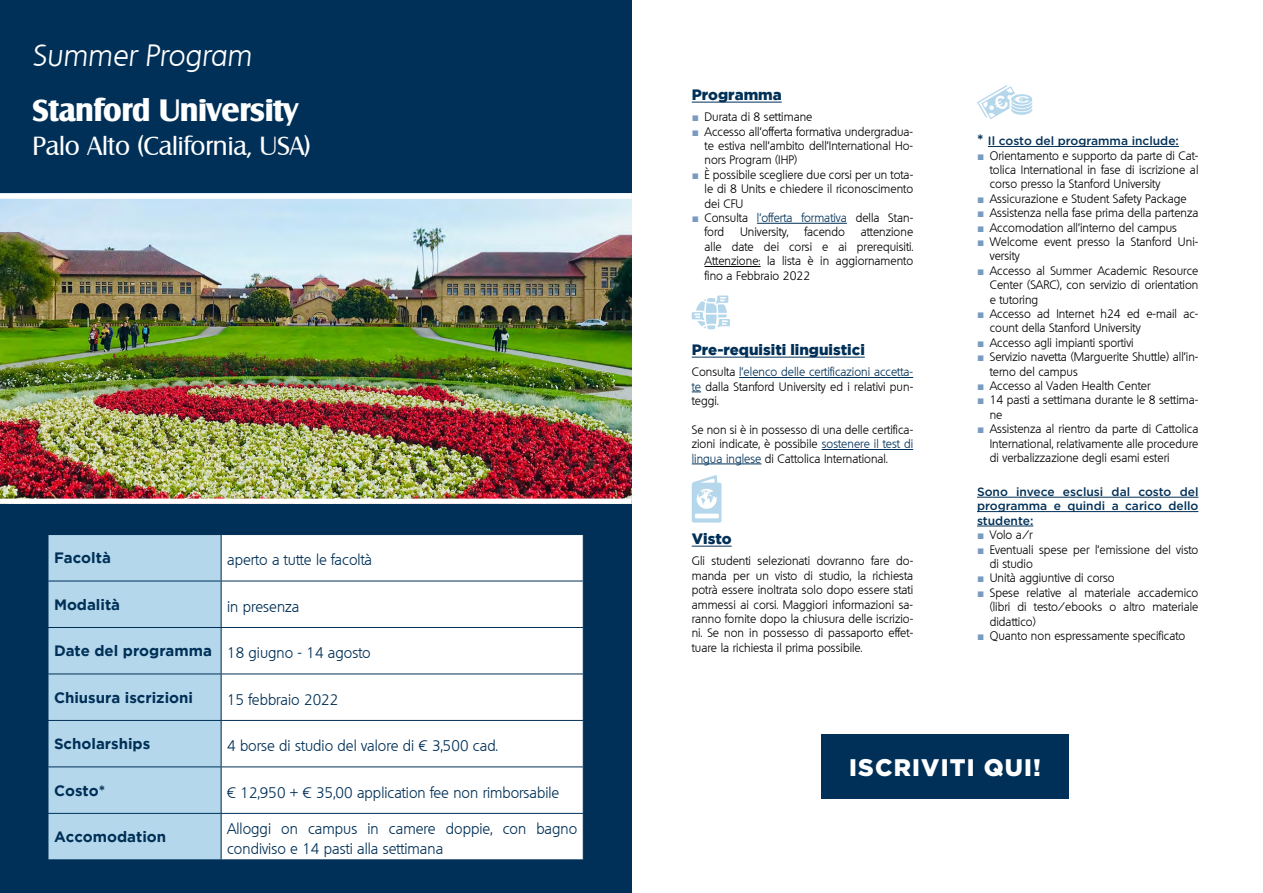
<style>
.page{position:relative;width:1263px;height:893px;background:#fff}
.page>*{position:absolute;margin:0;border:0;box-sizing:border-box;transform-origin:0 0}
.t1{font:700 30px "Salzburg";color:#fff}
.t2{font:italic 300 30px "Quebec";color:#fff}
.t3{font:25.5px "Salzburg";color:#fff}
.t4{font:900 24px "Gotham";letter-spacing:.05em;color:#fff}
.t5{font:300 15px/19.5px "Quebec";color:#003057}
.t6{font:700 15px "Gotham";color:#003057}
.t7{font:900 15px "Gotham";color:#003057}
.t8{font:300 12px/14.4px "Quebec";color:#000;text-align:justify}
.t9{font:500 12px/14.4px "Gotham";color:#003057;text-align:justify}
.s1{font-family:"Gotham";font-weight:700}
.s2{font-family:"Arial";font-weight:400;color:#7a9ac0}
.s3{color:#003057}
.s4{font-weight:700;font-size:15px}
</style>
<div class="page">
<div style="left:0;top:0;width:631px;height:893px;background:#003057"></div>
<hr style="left:692px;top:102px;width:90px;height:1px;background:#003057">
<hr style="left:757px;top:223px;width:90px;height:1px;background:#003057">
<hr style="left:704px;top:266px;width:57px;height:1px;background:#000">
<hr style="left:692px;top:357px;width:173px;height:1px;background:#003057">
<hr style="left:739px;top:377px;width:174px;height:1px;background:#003057">
<hr style="left:822px;top:449px;width:91px;height:1px;background:#003057">
<hr style="left:692px;top:464px;width:69px;height:1px;background:#003057">
<hr style="left:692px;top:546px;width:40px;height:1px;background:#003057">
<hr style="left:988px;top:146px;width:191px;height:1px;background:#003057">
<hr style="left:977px;top:497px;width:221px;height:1px;background:#003057">
<hr style="left:977px;top:511px;width:221px;height:1px;background:#003057">
<hr style="left:977px;top:526px;width:56px;height:1px;background:#003057">
<svg style="left:692px;top:295px;width:38px;height:34px"></svg>
<svg style="left:977px;top:85px;width:55px;height:34px"></svg>
<img style="left:0;top:199px;width:631px;height:300px">
<div style="left:0;top:499px;width:631px;height:5px;background:#fff"></div>
<div style="left:0;top:193px;width:631px;height:6px;background:#fff"></div>
<div style="left:49px;top:535px;width:172px;height:324px;background:#b5d7eb"></div>
<div style="left:222px;top:535px;width:361px;height:324px;background:#fff"></div>
<hr style="left:48px;top:581px;width:173px;height:1px;background:#003057">
<hr style="left:221px;top:581px;width:363px;height:1px;background:#003057">
<hr style="left:48px;top:627px;width:173px;height:1px;background:#003057">
<hr style="left:221px;top:627px;width:363px;height:1px;background:#003057">
<hr style="left:48px;top:674px;width:173px;height:1px;background:#003057">
<hr style="left:221px;top:674px;width:363px;height:1px;background:#003057">
<hr style="left:48px;top:720px;width:173px;height:1px;background:#003057">
<hr style="left:221px;top:720px;width:363px;height:1px;background:#003057">
<hr style="left:48px;top:766px;width:173px;height:1px;background:#003057">
<hr style="left:221px;top:766px;width:363px;height:1px;background:#003057">
<hr style="left:48px;top:813px;width:173px;height:1px;background:#003057">
<hr style="left:221px;top:813px;width:363px;height:1px;background:#003057">
<div style="left:821px;top:734px;width:248px;height:65px;background:#003057"></div>
<svg style="left:692px;top:475px;width:29px;height:48px"></svg>
<h1 class="t2" style="left:33px;top:36px;width:220px">Summer Program</h1>
<h1 class="t1" style="left:33px;top:91px;width:267px">Stanford University</h1>
<h2 class="t3" style="left:33px;top:131px;width:279px">Palo Alto (California, USA)</h2>
<p class="t6" style="left:54px;top:549px;width:58px">Facoltà</p>
<p class="t5" style="left:227px;top:550px;width:147px">aperto a tutte le facoltà</p>
<p class="t6" style="left:54px;top:596px;width:68px">Modalità</p>
<p class="t5" style="left:227px;top:597px;width:74px">in presenza</p>
<p class="t5" style="left:54px;top:643px;width:318px"><span class="s1">Date del programma</span> 18 giugno - 14 agosto</p>
<p class="t6" style="left:54px;top:689px;width:141px">Chiusura iscrizioni</p>
<p class="t5" style="left:227px;top:690px;width:113px">15 febbraio 2022</p>
<p class="t6" style="left:54px;top:735px;width:98px">Scholarships</p>
<p class="t5" style="left:227px;top:736px;width:272px">4 borse di studio del valore di € 3,500 cad.</p>
<p class="t6" style="left:54px;top:782px;width:53px">Costo*</p>
<p class="t5" style="left:227px;top:782px;width:334px">€ 12,950 + € 35,00 application fee non rimborsabile</p>
<p class="t6" style="left:54px;top:828px;width:114px">Accomodation</p>
<p class="t5" style="left:227px;top:819px;width:352px">Alloggi on campus in camere doppie, con bagno condiviso e 14 pasti alla settimana</p>
<p class="t7" style="left:692px;top:86px;width:92px">Programma</p>
<p class="t8" style="left:692px;top:110px;width:122px"><span class="s2">■</span> Durata di 8 settimane</p>
<p class="t8" style="left:704px;top:124px;width:210px;text-indent:-13px"><span class="s2">■</span> Accesso all’offerta formativa undergradua&shy;te estiva nell’ambito dell’International Ho&shy;nors Program (IHP)</p>
<p class="t8" style="left:704px;top:167px;width:210px;text-indent:-13px"><span class="s2">■</span> È possibile scegliere due corsi per un tota&shy;le di 8 Units e chiedere il riconoscimento dei CFU</p>
<p class="t8" style="left:704px;top:211px;width:210px;text-indent:-13px"><span class="s2">■</span> Consulta <span class="s3">l’offerta formativa</span> della Stan&shy;ford</p>
<p class="t8" style="left:740px;top:225px;width:50px">University,</p>
<p class="t8" style="left:804px;top:225px;width:42px">facendo</p>
<p class="t8" style="left:704px;top:225px;width:210px;text-indent:156px">attenzione alle date dei corsi e ai prerequisiti.<br>Attenzione: la lista è in aggiornamento fino a Febbraio 2022</p>
<p class="t7" style="left:692px;top:341px;width:175px">Pre-requisiti linguistici</p>
<p class="t8" style="left:692px;top:365px;width:223px">Consulta <span class="s3">l’elenco delle certificazioni accetta&shy;te</span> dalla Stanford University ed i relativi pun&shy;teggi.</p>
<p class="t8" style="left:692px;top:422px;width:223px">Se non si è in possesso di una delle certifica&shy;zioni indicate, è possibile <span class="s3">sostenere il test di lingua inglese</span> di Cattolica International.</p>
<p class="t7" style="left:692px;top:530px;width:41px">Visto</p>
<p class="t8" style="left:692px;top:554px;width:223px">Gli studenti selezionati dovranno fare do&shy;manda per un visto di studio, la richiesta potrà essere inoltrata solo dopo essere stati ammessi ai corsi. Maggiori informazioni sa&shy;ranno fornite dopo la chiusura delle iscrizio&shy;ni. Se non in possesso di passaporto effet&shy;tuare la richiesta il prima possibile.</p>
<p class="t9" style="left:977px;top:134px;width:203px"><span class="s4">*</span> Il costo del programma include:</p>
<p class="t8" style="left:990px;top:148px;width:210px;text-indent:-13px"><span class="s2">■</span> Orientamento e supporto da parte di Cat&shy;tolica International in fase di iscrizione al corso presso la Stanford University</p>
<p class="t8" style="left:977px;top:191px;width:211px"><span class="s2">■</span> Assicurazione e Student Safety Package</p>
<p class="t8" style="left:977px;top:206px;width:223px"><span class="s2">■</span> Assistenza nella fase prima della partenza</p>
<p class="t8" style="left:977px;top:220px;width:202px"><span class="s2">■</span> Accomodation all’interno del campus</p>
<p class="t8" style="left:990px;top:235px;width:210px;text-indent:-13px"><span class="s2">■</span> Welcome event presso la Stanford Uni&shy;versity</p>
<p class="t8" style="left:990px;top:263px;width:210px;text-indent:-13px"><span class="s2">■</span> Accesso al Summer Academic Resource Center (SARC), con servizio di orientation e tutoring</p>
<p class="t8" style="left:990px;top:307px;width:210px;text-indent:-13px"><span class="s2">■</span> Accesso ad Internet h24 ed e-mail ac&shy;count della Stanford University</p>
<p class="t8" style="left:977px;top:335px;width:158px"><span class="s2">■</span> Accesso agli impianti sportivi</p>
<p class="t8" style="left:990px;top:350px;width:210px;text-indent:-13px"><span class="s2">■</span> Servizio navetta (Marguerite Shuttle) all’in&shy;terno del campus</p>
<p class="t8" style="left:977px;top:379px;width:175px"><span class="s2">■</span> Accesso al Vaden Health Center</p>
<p class="t8" style="left:990px;top:393px;width:210px;text-indent:-13px"><span class="s2">■</span> 14 pasti a settimana durante le 8 settima&shy;ne</p>
<p class="t8" style="left:990px;top:422px;width:210px;text-indent:-13px"><span class="s2">■</span> Assistenza al rientro da parte di Cattolica International, relativamente alle procedure di verbalizzazione degli esami esteri</p>
<p class="t9" style="left:977px;top:484px;width:223px">Sono invece esclusi dal costo del programma e quindi a carico dello studente:</p>
<p class="t8" style="left:977px;top:528px;width:57px"><span class="s2">■</span> Volo a/r</p>
<p class="t8" style="left:990px;top:542px;width:210px;text-indent:-13px"><span class="s2">■</span> Eventuali spese per l’emissione del visto di studio</p>
<p class="t8" style="left:977px;top:571px;width:139px"><span class="s2">■</span> Unità aggiuntive di corso</p>
<p class="t8" style="left:990px;top:585px;width:210px;text-indent:-13px"><span class="s2">■</span> Spese relative al materiale accademico (libri di testo/ebooks o altro materiale didattico)</p>
<p class="t8" style="left:977px;top:628px;width:210px"><span class="s2">■</span> Quanto non espressamente specificato</p>
<h3 class="t4" style="left:849px;top:751px;width:193px">ISCRIVITI QUI!</h3>
</div>
